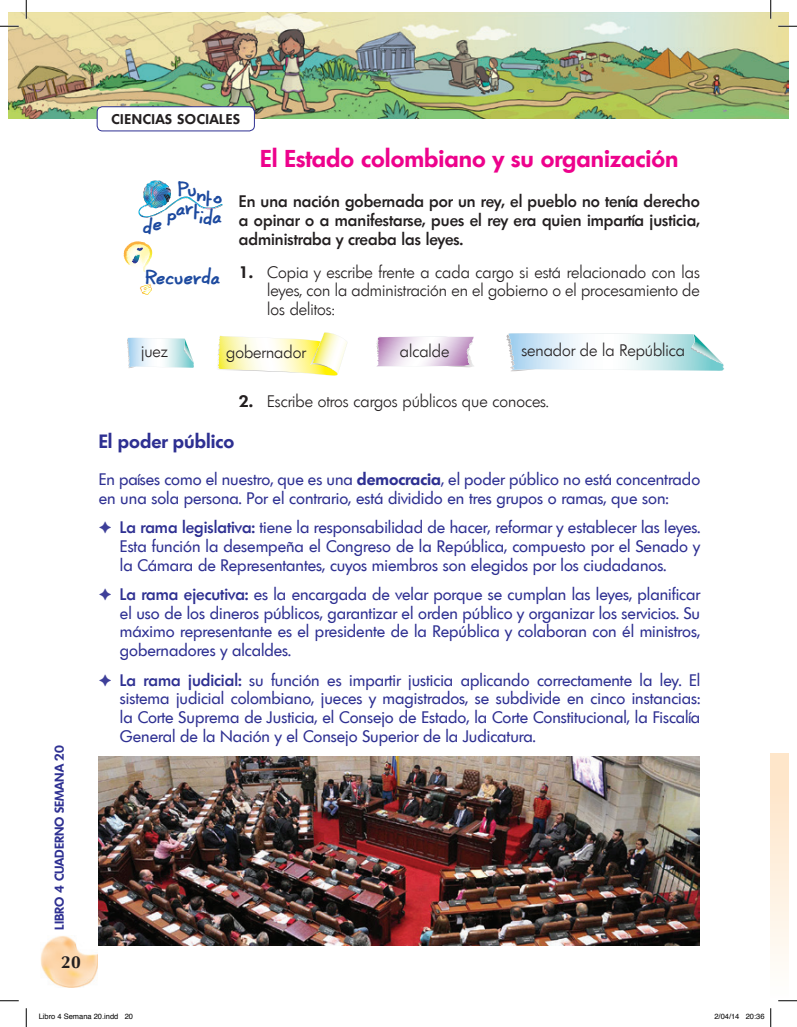
<style>
.page{position:relative;width:797px;height:1027px;background:#fff}
.page>*{position:absolute;margin:0;border:0;box-sizing:border-box;transform-origin:0 0}
.t1{font:600 23.75px "Limerick";color:#ed028c}
.t2{font:600 18.75px "Limerick";color:#2e3092}
.t3{font:700 17.5px "Optima";color:#231f20}
.t4{font:16.25px/18.8px "Limerick";color:#2e3092;text-align:justify}
.t5{font:300 16.25px/18.8px "Limerick";color:#231f20;text-align:justify}
.t6{font:500 16.25px/18.8px "Limerick";color:#231f20;text-align:justify}
.t7{font:15px "Coert Schrift Dik";color:#1d4a9f}
.t8{font:600 13.75px "Limerick";letter-spacing:.05em;color:#231f20}
.t9{font:600 12.5px "Limerick";color:#2e3092}
.t10{font:7.5px "Helvetica";color:#000}
.s1{font-weight:600}
.s2{color:#3e3f99}
.s3{font-weight:500}
</style>
<div class="page">
<img style="left:41px;top:936px;width:57px;height:51px">
<div style="left:770px;top:753px;width:18px;height:265px;background:linear-gradient(to bottom,#fee3c4,#fdffff)"></div>
<img style="left:9px;top:12px;width:779px;height:106px">
<img style="left:138px;top:180px;width:85px;height:38px">
<svg style="left:140px;top:284px;width:12px;height:11px"></svg>
<svg style="left:123px;top:241px;width:28px;height:31px"></svg>
<svg style="left:376px;top:336px;width:98px;height:31px"></svg>
<svg style="left:218px;top:332px;width:129px;height:44px"></svg>
<svg style="left:127px;top:337px;width:67px;height:31px"></svg>
<svg style="left:506px;top:333px;width:218px;height:38px"></svg>
<img style="left:98px;top:756px;width:601px;height:189px">
<div style="left:97px;top:107px;width:157px;height:24px;background:#fff;border-radius:5px"></div>
<div style="left:97px;top:106px;width:158px;height:25px;border:1px solid #2e3092;border-radius:5px"></div>
<svg style="left:0;top:25px;width:19px;height:2px"></svg>
<svg style="left:778px;top:25px;width:19px;height:2px"></svg>
<svg style="left:0;top:1000px;width:19px;height:1px"></svg>
<svg style="left:778px;top:1000px;width:19px;height:1px"></svg>
<svg style="left:25px;top:0;width:2px;height:19px"></svg>
<svg style="left:25px;top:1008px;width:2px;height:19px"></svg>
<svg style="left:770px;top:0;width:1px;height:19px"></svg>
<svg style="left:770px;top:1008px;width:1px;height:19px"></svg>
<p class="t8" style="left:111px;top:111px;width:130px">CIENCIAS SOCIALES</p>
<p class="t9" style="left:51px;top:930px;width:186px;rotate:-90deg">LIBRO 4 CUADERNO SEMANA 20</p>
<p class="t3" style="left:61px;top:952px;width:21px">20</p>
<p class="t7" style="left:178px;top:188px;width:46px">P nto</p>
<p class="t7" style="left:188px;top:182px;width:11px">u</p>
<p class="t7" style="left:168px;top:203px;width:20px">pa</p>
<p class="t7" style="left:194px;top:209px;width:30px">tda</p>
<p class="t7" style="left:186px;top:200px;width:10px">r</p>
<p class="t7" style="left:200px;top:209px;width:6px">i</p>
<p class="t7" style="left:143px;top:220px;width:11px">d</p>
<p class="t7" style="left:146px;top:270px;width:77px">Recuerda</p>
<p class="t7" style="left:153px;top:216px;width:11px">e</p>
<h1 class="t1" style="left:260px;top:143px;width:420px">El Estado colombiano y su organización</h1>
<p class="t6" style="left:239px;top:192px;width:462px">En una nación gobernada por un rey, el pueblo no tenía derecho a opinar o a manifestarse, pues el rey era quien impartía justicia, administraba y creaba las leyes.</p>
<p class="t5" style="left:267px;top:262px;width:434px;text-indent:-28px"><span class="s1">1.</span> Copia y escribe frente a cada cargo si está relacionado con las leyes, con la administración en el gobierno o el procesamiento de los delitos:</p>
<p class="t5" style="left:141px;top:342px;width:28px">juez</p>
<p class="t5" style="left:226px;top:343px;width:81px">gobernador</p>
<p class="t5" style="left:400px;top:342px;width:51px">alcalde</p>
<p class="t5" style="left:521px;top:340px;width:165px">senador de la República</p>
<p class="t5" style="left:239px;top:392px;width:311px"><span class="s1">2.</span> Escribe otros cargos públicos que conoces.</p>
<p class="t2" style="left:99px;top:430px;width:137px">El poder público</p>
<p class="t4" style="left:99px;top:470px;width:603px">En países como el nuestro, que es una <span class="s1">democracia</span>, el poder público no está concentrado en una sola persona. Por el contrario, está dividido en tres grupos o ramas, que son:</p>
<p class="t4" style="left:120px;top:518px;width:581px;text-indent:-21px"><span class="s2">✦</span> <span class="s3">La rama legislativa:</span> tiene la responsabilidad de hacer, reformar y establecer las leyes.<br>Esta función la desempeña el Congreso de la República, compuesto por el Senado y la Cámara de Representantes, cuyos miembros son elegidos por los ciudadanos.</p>
<p class="t4" style="left:120px;top:585px;width:581px;text-indent:-21px"><span class="s2">✦</span> <span class="s3">La rama ejecutiva:</span> es la encargada de velar porque se cumplan las leyes, planificar el uso de los dineros públicos, garantizar el orden público y organizar los servicios. Su máximo representante es el presidente de la República y colaboran con él ministros, gobernadores y alcaldes.</p>
<p class="t4" style="left:120px;top:670px;width:581px;text-indent:-21px"><span class="s2">✦</span> <span class="s3">La rama judicial:</span> su función es impartir justicia aplicando correctamente la ley. El sistema judicial colombiano, jueces y magistrados, se subdivide en cinco instancias: la Corte Suprema de Justicia, el Consejo de Estado, la Corte Constitucional, la Fiscalía General de la Nación y el Consejo Superior de la Judicatura.</p>
<p class="t10" style="left:39px;top:1011px;width:96px">Libro 4 Semana 20.indd 20</p>
<p class="t10" style="left:714px;top:1011px;width:52px">2/04/14 20:36</p>
</div>
